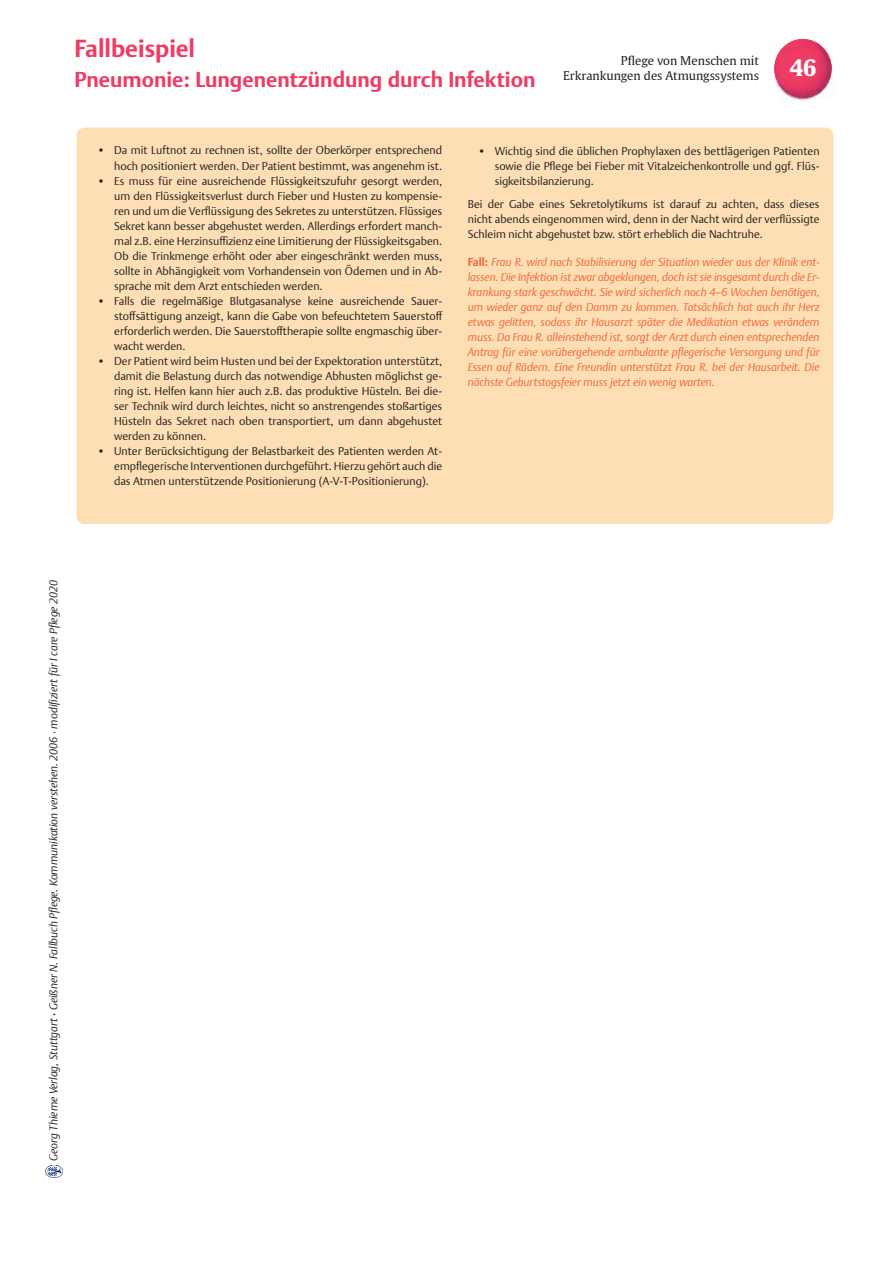
<style>
.page{position:relative;width:893px;height:1263px;background:#fff}
.page>*{position:absolute;margin:0;border:0;box-sizing:border-box;transform-origin:0 0}
.Ü1{font:700 24px "Thieme Argo 2011";color:#ef3b66}
.t1{font:700 22.5px "Thieme Gulliver 2011";color:#fff}
.Ü1-2{font:700 21px "Thieme Argo 2011";color:#ef3b66}
.Kapitel{font:12px "Thieme Gulliver 2011";color:#231f20}
.Fließtext_Infobox{font:300 11.25px/15px "Thieme Argo 2011";color:#231f20;text-align:justify}
.Fließtext_Infobox-2{font:italic 300 11.25px/15px "Thieme Argo 2011";color:#f26537;text-align:justify}
.t2{font:italic 300 11.25px "Thieme Argo 2011";color:#231f20}
.s1{font-weight:700;font-style:normal}
.s2{font-weight:500;font-style:normal}
</style>
<div class="page">
<img style="left:46px;top:1165px;width:17px;height:12px">
<div style="left:77px;top:128px;width:756px;height:396px;background:#fedeb5;border-radius:9px"></div>
<img style="left:786px;top:94px;width:26px;height:6px">
<img style="left:774px;top:43px;width:58px;height:51px">
<img style="left:788px;top:88px;width:37px;height:10px">
<img style="left:781px;top:39px;width:37px;height:10px">
<p class="Ü1" style="left:74px;top:33px;width:122px">Fallbeispiel</p>
<p class="Ü1-2" style="left:74px;top:66px;width:462px">Pneumonie: Lungenentzündung durch Infektion</p>
<p class="Kapitel" style="left:621px;top:52px;width:140px">Pflege von Menschen mit</p>
<p class="Kapitel" style="left:563px;top:66px;width:197px">Erkrankungen des Atmungssystems</p>
<p class="t1" style="left:790px;top:50px;width:28px">46</p>
<p class="Fließtext_Infobox" style="left:97px;top:143px;width:347px;text-align:right">• Da mit Luftnot zu rechnen ist, sollte der Oberkörper entsprechend hoch positioniert werden. Der Patient bestimmt, was angenehm ist.</p>
<p class="Fließtext_Infobox" style="left:114px;top:173px;width:330px;text-indent:-17px">• Es muss für eine ausreichende Flüssigkeitszufuhr gesorgt werden, um den Flüssigkeitsverlust durch Fieber und Husten zu kompensie&shy;ren und um die Verflüssigung des Sekretes zu unterstützen. Flüssiges Sekret kann besser abgehustet werden. Allerdings erfordert manch&shy;mal z.B. eine Herzinsuffizienz eine Limitierung der Flüssigkeitsgaben.<br>Ob die Trinkmenge erhöht oder aber eingeschränkt werden muss, sollte in Abhängigkeit vom Vorhandensein von Ödemen und in Ab&shy;sprache mit dem Arzt entschieden werden.</p>
<p class="Fließtext_Infobox" style="left:114px;top:293px;width:330px;text-indent:-17px">• Falls die regelmäßige Blutgasanalyse keine ausreichende Sauer&shy;stoffsättigung anzeigt, kann die Gabe von befeuchtetem Sauerstoff erforderlich werden. Die Sauerstofftherapie sollte engmaschig über&shy;wacht werden.</p>
<p class="Fließtext_Infobox" style="left:114px;top:353px;width:330px;text-indent:-17px">• Der Patient wird beim Husten und bei der Expektoration unterstützt, damit die Belastung durch das notwendige Abhusten möglichst ge&shy;ring ist. Helfen kann hier auch z.B. das produktive Hüsteln. Bei die&shy;ser Technik wird durch leichtes, nicht so anstrengendes stoßartiges Hüsteln das Sekret nach oben transportiert, um dann abgehustet werden zu können.</p>
<p class="Fließtext_Infobox" style="left:114px;top:443px;width:330px;text-indent:-17px">• Unter Berücksichtigung der Belastbarkeit des Patienten werden At&shy;empflegerische Interventionen durchgeführt. Hierzu gehört auch die das Atmen unterstützende Positionierung (A-V-T-Positionierung).</p>
<p class="Fließtext_Infobox" style="left:495px;top:143px;width:326px;text-indent:-17px">• Wichtig sind die üblichen Prophylaxen des bettlägerigen Patienten sowie die Pflege bei Fieber mit Vitalzeichenkontrolle und ggf. Flüs&shy;sigkeitsbilanzierung.</p>
<p class="Fließtext_Infobox" style="left:468px;top:196px;width:353px">Bei der Gabe eines Sekretolytikums ist darauf zu achten, dass dieses nicht abends eingenommen wird, denn in der Nacht wird der verflüssigte Schleim nicht abgehustet bzw. stört erheblich die Nachtruhe.</p>
<p class="Fließtext_Infobox-2" style="left:468px;top:254px;width:353px"><span class="s1">Fall:</span> Frau R. wird nach Stabilisierung der Situation wieder aus der Klinik ent&shy;lassen. Die Infektion ist zwar abgeklungen, doch ist sie insgesamt durch die Er&shy;krankung stark geschwächt. Sie wird sicherlich noch 4–6 Wochen benötigen, um wieder ganz auf den Damm zu kommen. Tatsächlich hat auch ihr Herz etwas gelitten, sodass ihr Hausarzt später die Medikation etwas verändern muss. Da Frau R. alleinstehend ist, sorgt der Arzt durch einen entsprechenden Antrag für eine vorübergehende ambulante pflegerische Versorgung und für Essen auf Rädern. Eine Freundin unterstützt Frau R. bei der Hausarbeit. Die nächste Geburtstagsfeier muss jetzt ein wenig warten.</p>
<p class="t2" style="left:46px;top:1161px;width:582px;rotate:-90deg">Georg Thieme Verlag, Stuttgart <span class="s2">·</span> Geißner N. Fallbuch Pflege. Kommunikation verstehen. 2006 · modifiziert für I care Pflege 2020</p>
</div>
